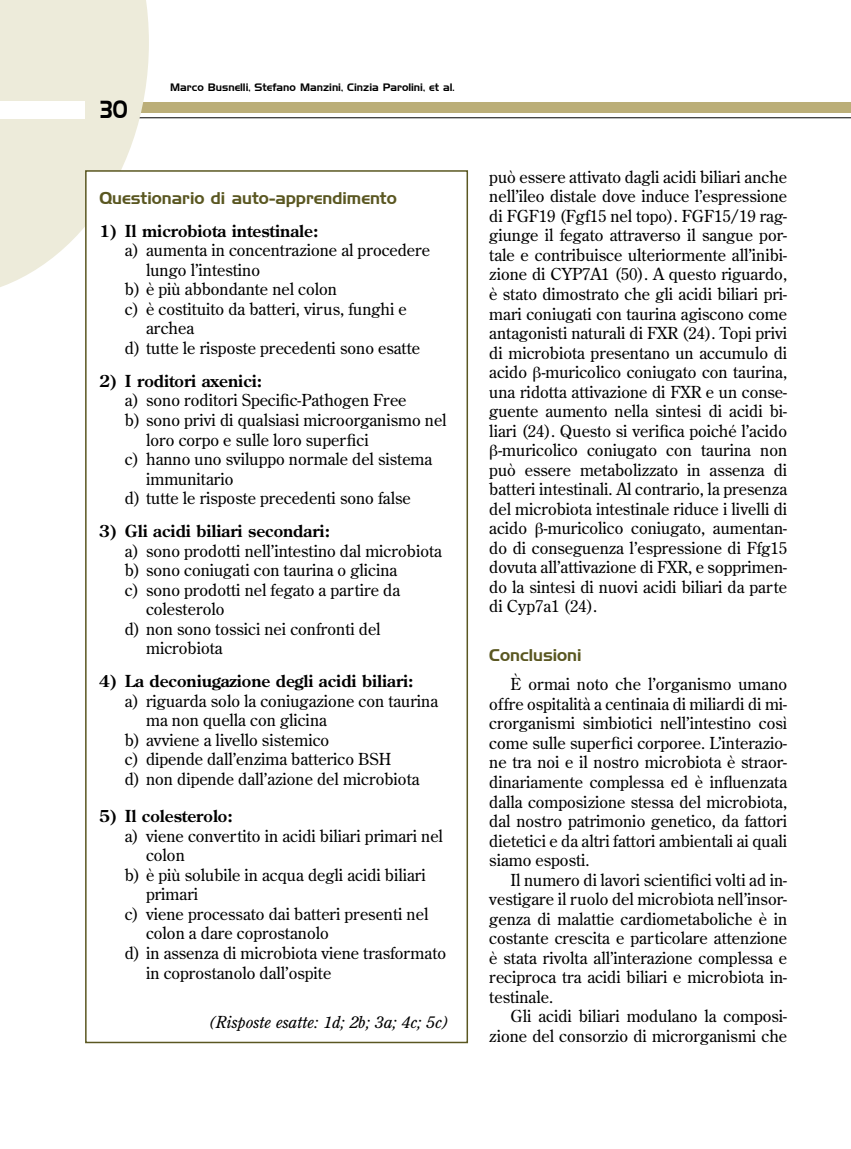
<style>
.page{position:relative;width:851px;height:1149px;background:#fff}
.page>*{position:absolute;margin:0;border:0;box-sizing:border-box;transform-origin:0 0}
.t1{font:24px "Handel Gothic BT";color:#000;scale:.8 1}
.t2{font:16.5px/19.5px "Century Old Style Std";color:#000;text-align:justify}
.t3{font:700 16.5px "Century Old Style Std";color:#000}
.t4{font:16.5px "Handel Gothic BT";color:#5a5721}
.t5{font:italic 16.5px "Century Old Style Std";color:#000}
.t6{font:10.5px "Handel Gothic BT";color:#000}
</style>
<div class="page">
<hr style="left:0;top:117px;width:850px;height:1px;background:#000">
<div style="left:0;top:102px;width:850px;height:11px;background:#bbae78"></div>
<svg style="left:0;top:0;width:149px;height:287px;background:#eeecdd"></svg>
<div style="left:0;top:101px;width:85px;height:17px;background:#fff"></div>
<div style="left:86px;top:171px;width:381px;height:871px;background:#fff"></div>
<div style="left:85px;top:170px;width:383px;height:872px;border:2px solid #5a5721"></div>
<h1 class="t1" style="left:101px;top:95px;width:35px">30</h1>
<p class="t6" style="left:170px;top:81px;width:286px">Marco Busnelli, Stefano Manzini, Cinzia Parolini, et al.</p>
<p class="t4" style="left:99px;top:188px;width:299px">Questionario di auto-apprendimento</p>
<p class="t3" style="left:99px;top:220px;width:220px">1) Il microbiota intestinale:</p>
<p class="t2" style="left:125px;top:240px;width:307px">a) aumenta in concentrazione al procedere</p>
<p class="t2" style="left:146px;top:260px;width:115px">lungo l’intestino</p>
<p class="t2" style="left:125px;top:279px;width:213px">b) è più abbondante nel colon</p>
<p class="t2" style="left:125px;top:299px;width:283px">c) è costituito da batteri, virus, funghi e</p>
<p class="t2" style="left:146px;top:318px;width:49px">archea</p>
<p class="t2" style="left:125px;top:338px;width:297px">d) tutte le risposte precedenti sono esatte</p>
<p class="t3" style="left:99px;top:370px;width:164px">2) I roditori axenici:</p>
<p class="t2" style="left:125px;top:390px;width:283px">a) sono roditori Specific-Pathogen Free</p>
<p class="t2" style="left:125px;top:410px;width:323px">b) sono privi di qualsiasi microorganismo nel</p>
<p class="t2" style="left:146px;top:429px;width:224px">loro corpo e sulle loro superfici</p>
<p class="t2" style="left:125px;top:449px;width:309px">c) hanno uno sviluppo normale del sistema</p>
<p class="t2" style="left:146px;top:468px;width:89px">immunitario</p>
<p class="t2" style="left:125px;top:488px;width:287px">d) tutte le risposte precedenti sono false</p>
<p class="t3" style="left:99px;top:520px;width:232px">3) Gli acidi biliari secondari:</p>
<p class="t2" style="left:125px;top:540px;width:318px">a) sono prodotti nell’intestino dal microbiota</p>
<p class="t2" style="left:125px;top:560px;width:274px">b) sono coniugati con taurina o glicina</p>
<p class="t2" style="left:125px;top:579px;width:277px">c) sono prodotti nel fegato a partire da</p>
<p class="t2" style="left:146px;top:599px;width:80px">colesterolo</p>
<p class="t2" style="left:125px;top:618px;width:257px">d) non sono tossici nei confronti del</p>
<p class="t2" style="left:146px;top:638px;width:78px">microbiota</p>
<p class="t3" style="left:99px;top:670px;width:316px">4) La deconiugazione degli acidi biliari:</p>
<p class="t2" style="left:125px;top:690px;width:315px">a) riguarda solo la coniugazione con taurina</p>
<p class="t2" style="left:146px;top:710px;width:182px">ma non quella con glicina</p>
<p class="t2" style="left:125px;top:729px;width:206px">b) avviene a livello sistemico</p>
<p class="t2" style="left:125px;top:749px;width:268px">c) dipende dall’enzima batterico BSH</p>
<p class="t2" style="left:125px;top:768px;width:296px">d) non dipende dall’azione del microbiota</p>
<p class="t3" style="left:99px;top:805px;width:135px">5) Il colesterolo:</p>
<p class="t2" style="left:125px;top:825px;width:319px">a) viene convertito in acidi biliari primari nel</p>
<p class="t2" style="left:146px;top:845px;width:40px">colon</p>
<p class="t2" style="left:125px;top:864px;width:302px">b) è più solubile in acqua degli acidi biliari</p>
<p class="t2" style="left:146px;top:884px;width:54px">primari</p>
<p class="t2" style="left:125px;top:903px;width:305px">c) viene processato dai batteri presenti nel</p>
<p class="t2" style="left:146px;top:923px;width:184px">colon a dare coprostanolo</p>
<p class="t2" style="left:125px;top:942px;width:323px">d) in assenza di microbiota viene trasformato</p>
<p class="t2" style="left:146px;top:962px;width:187px">in coprostanolo dall’ospite</p>
<p class="t5" style="left:208px;top:1011px;width:242px">(Risposte esatte: 1d; 2b; 3a; 4c; 5c)</p>
<p class="t2" style="left:489px;top:167px;width:299px">può essere attivato dagli acidi biliari anche</p>
<p class="t2" style="left:489px;top:186px;width:299px">nell’ileo distale dove induce l’espressione</p>
<p class="t2" style="left:489px;top:206px;width:299px">di FGF19 (Fgf15 nel topo). FGF15/19 rag-</p>
<p class="t2" style="left:489px;top:225px;width:299px">giunge il fegato attraverso il sangue por-</p>
<p class="t2" style="left:489px;top:245px;width:299px">tale e contribuisce ulteriormente all’inibi-</p>
<p class="t2" style="left:489px;top:264px;width:299px">zione di CYP7A1 (50). A questo riguardo,</p>
<p class="t2" style="left:489px;top:284px;width:299px">è stato dimostrato che gli acidi biliari pri-</p>
<p class="t2" style="left:489px;top:303px;width:299px">mari coniugati con taurina agiscono come</p>
<p class="t2" style="left:489px;top:323px;width:299px">antagonisti naturali di FXR (24). Topi privi</p>
<p class="t2" style="left:489px;top:342px;width:299px">di microbiota presentano un accumulo di</p>
<p class="t2" style="left:489px;top:362px;width:299px">acido -muricolico coniugato con taurina,</p>
<p class="t2" style="left:489px;top:381px;width:299px">una ridotta attivazione di FXR e un conse-</p>
<p class="t2" style="left:489px;top:401px;width:299px">guente aumento nella sintesi di acidi bi-</p>
<p class="t2" style="left:489px;top:420px;width:299px">liari (24). Questo si verifica poiché l’acido</p>
<p class="t2" style="left:498px;top:440px;width:290px">-muricolico coniugato con taurina non</p>
<p class="t2" style="left:489px;top:459px;width:299px">può essere metabolizzato in assenza di</p>
<p class="t2" style="left:489px;top:479px;width:299px">batteri intestinali. Al contrario, la presenza</p>
<p class="t2" style="left:489px;top:498px;width:299px">del microbiota intestinale riduce i livelli di</p>
<p class="t2" style="left:489px;top:518px;width:299px">acido -muricolico coniugato, aumentan-</p>
<p class="t2" style="left:489px;top:537px;width:299px">do di conseguenza l’espressione di Ffg15</p>
<p class="t2" style="left:489px;top:557px;width:299px">dovuta all’attivazione di FXR, e sopprimen-</p>
<p class="t2" style="left:489px;top:576px;width:299px">do la sintesi di nuovi acidi biliari da parte</p>
<p class="t2" style="left:489px;top:596px;width:109px">di Cyp7a1 (24).</p>
<p class="t4" style="left:489px;top:645px;width:94px">Conclusioni</p>
<p class="t2" style="left:489px;top:674px;width:299px;text-indent:21px">È ormai noto che l’organismo umano offre ospitalità a centinaia di miliardi di mi&shy;crorganismi simbiotici nell’intestino così come sulle superfici corporee. L’interazio&shy;ne tra noi e il nostro microbiota è straor&shy;dinariamente complessa ed è influenzata dalla composizione stessa del microbiota, dal nostro patrimonio genetico, da fattori dietetici e da altri fattori ambientali ai quali siamo esposti.</p>
<p class="t2" style="left:489px;top:869px;width:299px;text-indent:21px">Il numero di lavori scientifici volti ad in&shy;vestigare il ruolo del microbiota nell’insor&shy;genza di malattie cardiometaboliche è in costante crescita e particolare attenzione è stata rivolta all’interazione complessa e reciproca tra acidi biliari e microbiota in&shy;testinale.</p>
<p class="t2" style="left:489px;top:1005px;width:299px;text-align:right">Gli acidi biliari modulano la composi&shy;zione del consorzio di microrganismi che</p>
</div>
